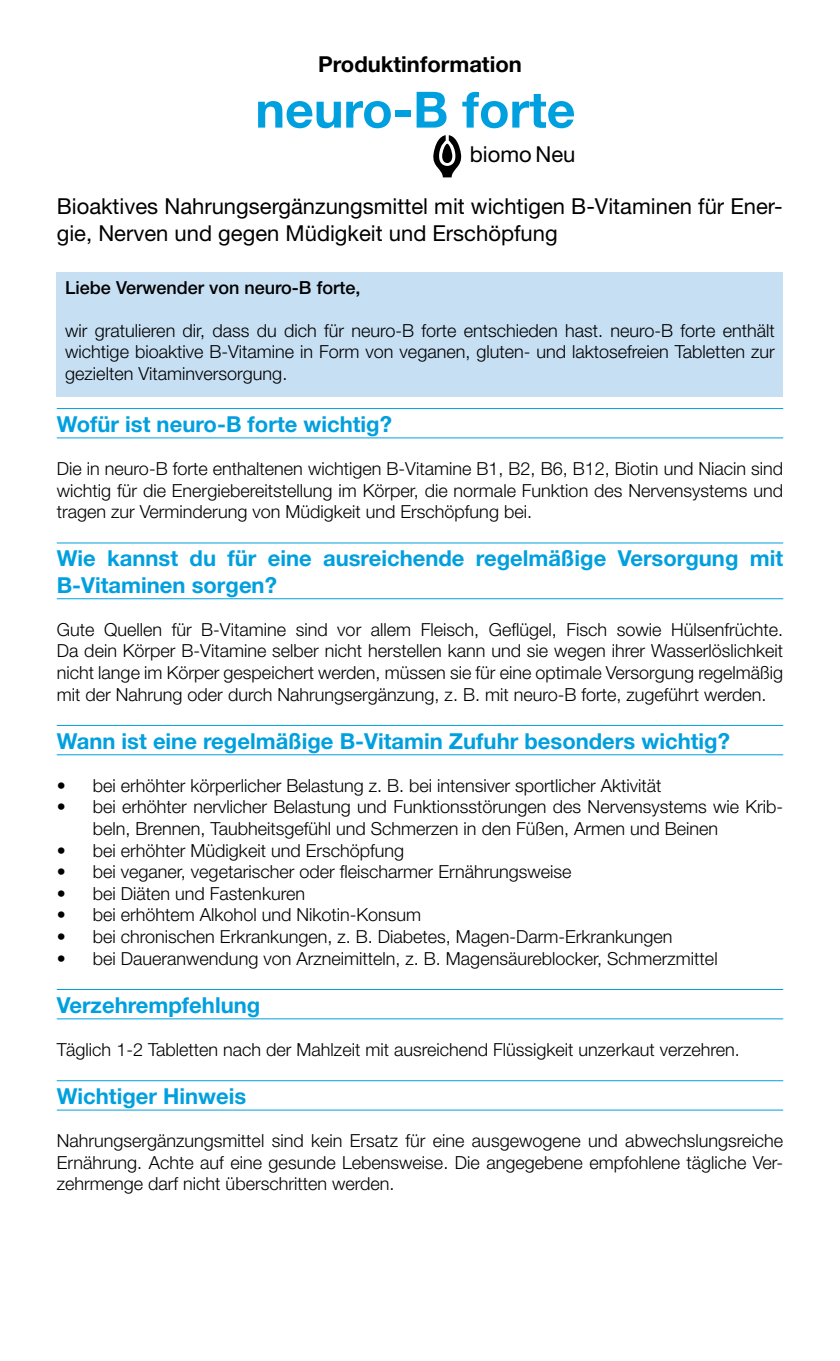
<style>
.page{position:relative;width:840px;height:1361px;background:#fff}
.page>*{position:absolute;margin:0;border:0;box-sizing:border-box;transform-origin:0 0}
.t1{font:700 50px "Helvetica Neue LT Std";color:#00a0df}
.t2{font:700 22px/26.4px "Helvetica Neue LT Std";color:#00a0df}
.t3{font:22px/26.4px "Helvetica Neue LT Std";color:#000}
.t4{font:700 22px "Helvetica Neue LT Std";color:#000}
.t5{font:300 18px/21.6px "Helvetica Neue LT Std";color:#000;text-align:justify}
.t6{font:500 18px "Helvetica Neue LT Std";color:#000}
</style>
<div class="page">
<hr style="left:57px;top:408px;width:725px;height:1px;background:#00a0df">
<hr style="left:57px;top:437px;width:725px;height:1px;background:#00a0df">
<hr style="left:57px;top:542px;width:725px;height:1px;background:#00a0df">
<hr style="left:57px;top:598px;width:725px;height:1px;background:#00a0df">
<hr style="left:57px;top:725px;width:725px;height:1px;background:#00a0df">
<hr style="left:57px;top:754px;width:725px;height:1px;background:#00a0df">
<hr style="left:57px;top:989px;width:725px;height:1px;background:#00a0df">
<hr style="left:57px;top:1018px;width:725px;height:1px;background:#00a0df">
<hr style="left:57px;top:1080px;width:725px;height:1px;background:#00a0df">
<hr style="left:57px;top:1109px;width:725px;height:1px;background:#00a0df">
<div style="left:57px;top:272px;width:725px;height:125px;background:#c7dff3"></div>
<svg style="left:433px;top:135px;width:29px;height:42px"></svg>
<p class="t4" style="left:318px;top:51px;width:205px">Produktinformation</p>
<h1 class="t1" style="left:255px;top:79px;width:321px">neuro-B forte</h1>
<p class="t3" style="left:469px;top:141px;width:107px">biomo Neu</p>
<p class="t3" style="left:57px;top:193px;width:727px">Bioaktives Nahrungsergänzungsmittel mit wichtigen B-Vitaminen für Ener&shy;gie, Nerven und gegen Müdigkeit und Erschöpfung</p>
<p class="t6" style="left:65px;top:276px;width:296px">Liebe Verwender von neuro-B forte,</p>
<p class="t5" style="left:65px;top:319px;width:710px">wir gratulieren dir, dass du dich für neuro-B forte entschieden hast. neuro-B forte enthält wichtige bioaktive B-Vitamine in Form von veganen, gluten- und laktosefreien Tabletten zur gezielten Vitaminversorgung.</p>
<p class="t2" style="left:57px;top:410px;width:336px">Wofür ist neuro-B forte wichtig?</p>
<p class="t5" style="left:57px;top:457px;width:727px">Die in neuro-B forte enthaltenen wichtigen B-Vitamine B1, B2, B6, B12, Biotin und Niacin sind wichtig für die Energiebereitstellung im Körper, die normale Funktion des Nervensystems und tragen zur Verminderung von Müdigkeit und Erschöpfung bei.</p>
<p class="t2" style="left:57px;top:544px;width:727px">Wie kannst du für eine ausreichende regelmäßige Versorgung mit<br>B-Vitaminen sorgen?</p>
<p class="t5" style="left:57px;top:618px;width:727px">Gute Quellen für B-Vitamine sind vor allem Fleisch, Geflügel, Fisch sowie Hülsenfrüchte.<br>Da dein Körper B-Vitamine selber nicht herstellen kann und sie wegen ihrer Wasserlöslichkeit nicht lange im Körper gespeichert werden, müssen sie für eine optimale Versorgung regelmäßig mit der Nahrung oder durch Nahrungsergänzung, z. B. mit neuro-B forte, zugeführt werden.</p>
<p class="t2" style="left:57px;top:727px;width:674px">Wann ist eine regelmäßige B-Vitamin Zufuhr besonders wichtig?</p>
<p class="t5" style="left:57px;top:774px;width:606px">• bei erhöhter körperlicher Belastung z. B. bei intensiver sportlicher Aktivität</p>
<p class="t5" style="left:93px;top:796px;width:691px;text-indent:-36px">• bei erhöhter nervlicher Belastung und Funktionsstörungen des Nervensystems wie Krib&shy;beln, Brennen, Taubheitsgefühl und Schmerzen in den Füßen, Armen und Beinen</p>
<p class="t5" style="left:57px;top:839px;width:349px">• bei erhöhter Müdigkeit und Erschöpfung</p>
<p class="t5" style="left:57px;top:860px;width:516px">• bei veganer, vegetarischer oder fleischarmer Ernährungsweise</p>
<p class="t5" style="left:57px;top:882px;width:250px">• bei Diäten und Fastenkuren</p>
<p class="t5" style="left:57px;top:904px;width:366px">• bei erhöhtem Alkohol und Nikotin-Konsum</p>
<p class="t5" style="left:57px;top:925px;width:617px">• bei chronischen Erkrankungen, z. B. Diabetes, Magen-Darm-Erkrankungen</p>
<p class="t5" style="left:57px;top:947px;width:662px">• bei Daueranwendung von Arzneimitteln, z. B. Magensäureblocker, Schmerzmittel</p>
<p class="t2" style="left:57px;top:991px;width:205px">Verzehrempfehlung</p>
<p class="t5" style="left:57px;top:1038px;width:684px">Täglich 1-2 Tabletten nach der Mahlzeit mit ausreichend Flüssigkeit unzerkaut verzehren.</p>
<p class="t2" style="left:57px;top:1082px;width:191px">Wichtiger Hinweis</p>
<p class="t5" style="left:57px;top:1129px;width:727px">Nahrungsergänzungsmittel sind kein Ersatz für eine ausgewogene und abwechslungsreiche Ernährung. Achte auf eine gesunde Lebensweise. Die angegebene empfohlene tägliche Ver&shy;zehrmenge darf nicht überschritten werden.</p>
</div>
